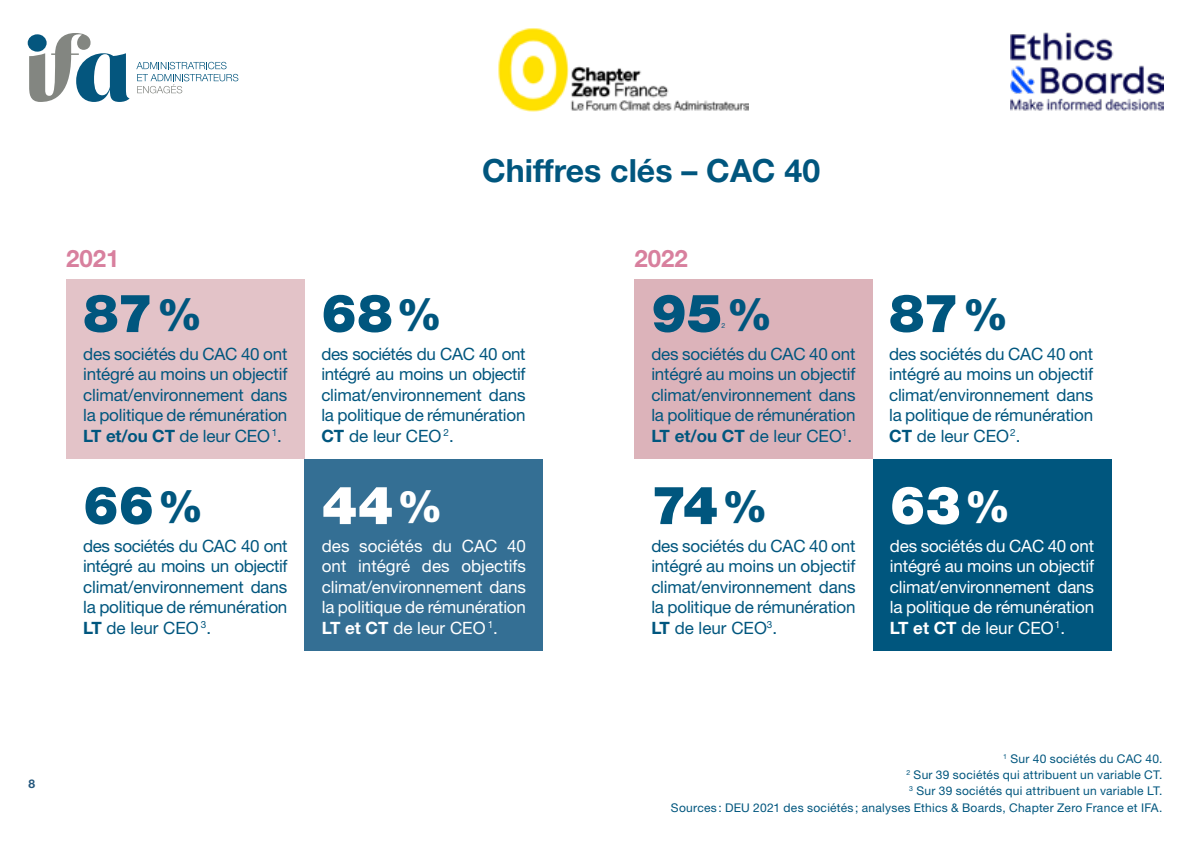
<style>
.page{position:relative;width:1191px;height:842px;background:#fff}
.page>*{position:absolute;margin:0;border:0;box-sizing:border-box;transform-origin:0 0}
.t1{font:900 53px "Helvetica Neue LT Std";letter-spacing:-.01em;color:#00567e}
.t2{font:900 53px "Helvetica Neue LT Std";color:#fff}
.t3{font:900 44px "Helvetica Neue LT Std";color:#00567e}
.t4{font:700 32px "Helvetica Neue LT Std";color:#00567e}
.t5{font:700 24px "Helvetica Neue LT Std";color:#d8809e}
.t6{font:17px/20.4px "Helvetica Neue LT Std";letter-spacing:-.01em;color:#00567e;text-align:justify}
.t7{font:17px/20.4px "Helvetica Neue LT Std";letter-spacing:-.01em;color:#fff;text-align:justify}
.t8{font:12px/16px "Helvetica Neue LT Std";letter-spacing:.02em;color:#00567e;text-align:justify}
.t9{font:700 12px "Helvetica Neue LT Std";color:#23567c}
.t10{font:7px "Helvetica Neue LT Std";color:#00567e}
.s1{font-size:44px}
.s2{font-weight:700}
</style>
<div class="page">
<img style="left:1010px;top:32px;width:153px;height:79px">
<svg style="left:29px;top:33px;width:101px;height:69px"></svg>
<svg style="left:136px;top:62px;width:102px;height:31px"></svg>
<img style="left:498px;top:28px;width:251px;height:84px">
<div style="left:634px;top:279px;width:238px;height:180px;background:#dcb3ba"></div>
<div style="left:873px;top:459px;width:238px;height:192px;background:#00567e"></div>
<div style="left:66px;top:279px;width:238px;height:180px;background:#e3c3c8"></div>
<div style="left:305px;top:459px;width:238px;height:192px;background:#346f94"></div>
<h3 class="t4" style="left:482px;top:151px;width:339px">Chiffres clés – CAC 40</h3>
<h3 class="t5" style="left:66px;top:243px;width:55px">2021</h3>
<h3 class="t5" style="left:634px;top:243px;width:55px">2022</h3>
<h1 class="t1" style="left:83px;top:282px;width:120px">87<span class="s1">%</span></h1>
<p class="t6" style="left:83px;top:344px;width:206px">des sociétés du CAC 40 ont intégré au moins un objectif climat/environnement dans la politique de rémunération <span class="s2">LT et/ou CT</span> de leur CEO <sup>1</sup>.</p>
<h1 class="t1" style="left:83px;top:474px;width:121px">66<span class="s1">%</span></h1>
<p class="t6" style="left:83px;top:536px;width:206px">des sociétés du CAC 40 ont intégré au moins un objectif climat/environnement dans la politique de rémunération <span class="s2">LT</span> de leur CEO <sup>3</sup>.</p>
<h1 class="t1" style="left:321px;top:282px;width:122px">68<span class="s1">%</span></h1>
<p class="t6" style="left:321px;top:344px;width:206px">des sociétés du CAC 40 ont intégré au moins un objectif climat/environnement dans la politique de rémunération <span class="s2">CT</span> de leur CEO <sup>2</sup>.</p>
<h1 class="t2" style="left:322px;top:474px;width:122px">44<span class="s1">%</span></h1>
<p class="t7" style="left:322px;top:536px;width:206px">des sociétés du CAC 40 ont intégré des objectifs climat/environnement dans la politique de rémunération <span class="s2">LT et CT</span> de leur CEO <sup>1</sup>.</p>
<h1 class="t1" style="left:651px;top:282px;width:73px">95</h1>
<h2 class="t3" style="left:727px;top:288px;width:46px">%</h2>
<p class="t6" style="left:651px;top:344px;width:206px">des sociétés du CAC 40 ont intégré au moins un objectif climat/environnement dans la politique de rémunération <span class="s2">LT et/ou CT</span> de leur CEO<sup>1</sup>.</p>
<p class="t10" style="left:721px;top:321px;width:5px">2</p>
<h1 class="t1" style="left:651px;top:474px;width:117px">74<span class="s1">%</span></h1>
<p class="t6" style="left:651px;top:536px;width:206px">des sociétés du CAC 40 ont intégré au moins un objectif climat/environnement dans la politique de rémunération <span class="s2">LT</span> de leur CEO<sup>3</sup>.</p>
<h1 class="t1" style="left:889px;top:282px;width:120px">87<span class="s1">%</span></h1>
<p class="t6" style="left:889px;top:344px;width:206px">des sociétés du CAC 40 ont intégré au moins un objectif climat/environnement dans la politique de rémunération <span class="s2">CT</span> de leur CEO<sup>2</sup>.</p>
<h1 class="t2" style="left:890px;top:474px;width:122px">63<span class="s1">%</span></h1>
<p class="t7" style="left:890px;top:536px;width:206px">des sociétés du CAC 40 ont intégré au moins un objectif climat/environnement dans la politique de rémunération <span class="s2">LT et CT</span> de leur CEO<sup>1</sup>.</p>
<p class="t9" style="left:28px;top:776px;width:8px">8</p>
<p class="t8" style="left:906px;top:750px;width:258px;text-indent:97px"><sup>1</sup> Sur 40 sociétés du CAC 40.<br><sup>2</sup> Sur 39 sociétés qui attribuent un variable CT.<br><sup>3</sup> Sur 39 sociétés qui attribuent un variable LT.</p>
<p class="t8" style="left:671px;top:800px;width:493px">Sources: DEU 2021 des sociétés; analyses Ethics &amp; Boards, Chapter Zero France et IFA.</p>
</div>
